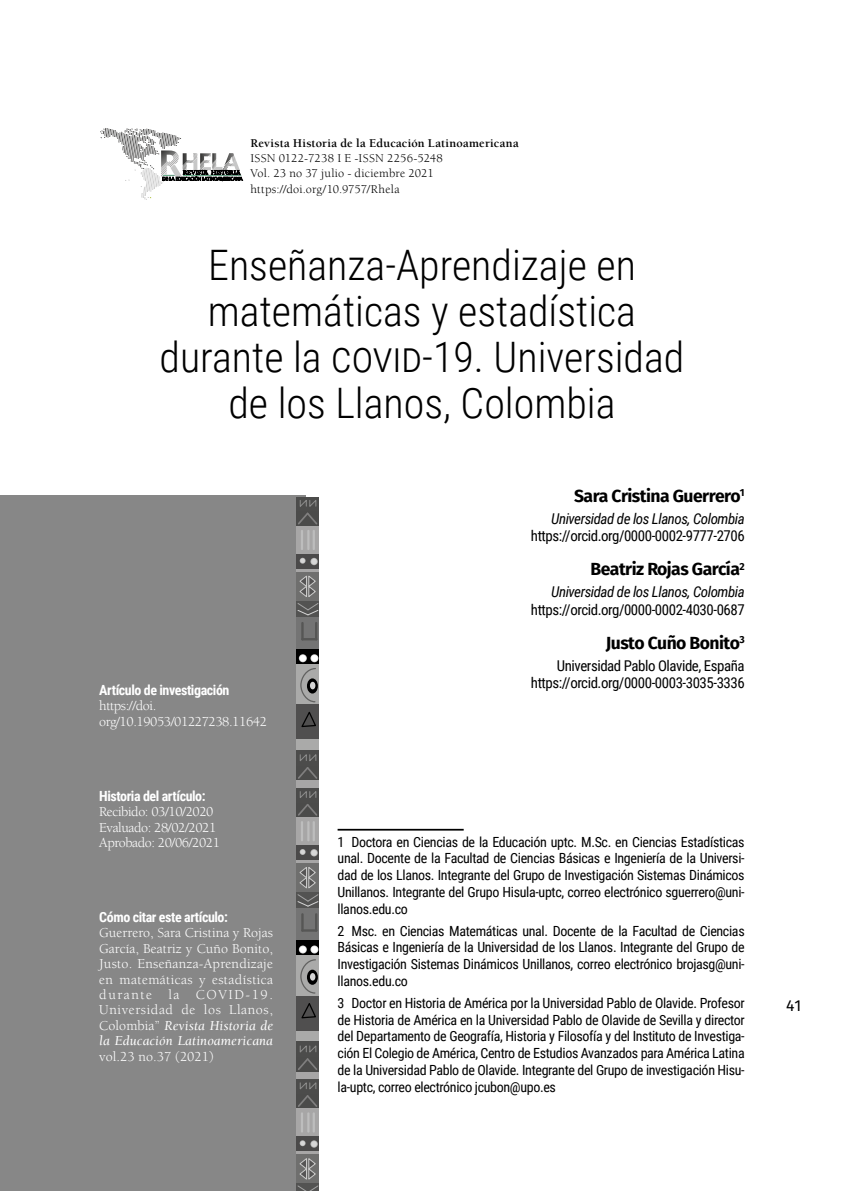
<style>
.page{position:relative;width:844px;height:1191px;background:#fff}
.page>*{position:absolute;margin:0;border:0;box-sizing:border-box;transform-origin:0 0}
.t1{font:300 42px/46.2px "Roboto Condensed";color:#000;text-align:center}
.t2{font:700 17.5px "Fira Sans";letter-spacing:-.03em;color:#000}
.t3{font:15.75px "Fira Sans";color:#000}
.t4{font:14.88px/17.2px "Roboto Condensed";letter-spacing:-.03em;color:#000;text-align:right}
.t5{font:italic 14.88px "Roboto Condensed";letter-spacing:-.03em;color:#000}
.t6{font:14px/16.8px "Roboto Condensed";letter-spacing:-.025em;color:#000;text-align:justify}
.t7{font:14px/15.4px "Berkeley Std";letter-spacing:-.03em;color:#fff}
.t8{font:700 14px "Roboto Condensed";letter-spacing:-.03em;color:#fff}
.t9{font:14px "Berkeley Std";letter-spacing:.005em;color:#fff}
.t10{font:12.25px/15.2px "Berkeley Std";letter-spacing:.015em;color:#000}
.t11{font:700 12.25px "Berkeley Std";letter-spacing:.02em;color:#000}
.s1{font-style:italic}
</style>
<div class="page">
<div style="left:0;top:495px;width:305px;height:696px;background:#878787"></div>
<div style="left:296px;top:788px;width:23px;height:14px;background:#4c4c4b"></div>
<div style="left:296px;top:817px;width:23px;height:28px;background:#a7a6a6"></div>
<hr style="left:296px;top:860px;width:23px;height:3px;background:#a7a6a6">
<div style="left:296px;top:863px;width:23px;height:29px;background:#6f6f6e"></div>
<div style="left:296px;top:892px;width:23px;height:16px;background:#535352"></div>
<div style="left:296px;top:908px;width:23px;height:32px;background:#747474"></div>
<div style="left:296px;top:940px;width:23px;height:15px;background:#000"></div>
<div style="left:296px;top:955px;width:23px;height:41px;background:#aaaaa9"></div>
<div style="left:296px;top:1030px;width:23px;height:11px;background:#aaaaa9"></div>
<div style="left:296px;top:996px;width:23px;height:34px;background:#504f4f"></div>
<div style="left:296px;top:845px;width:23px;height:15px;background:#4b4a4a"></div>
<svg style="left:296px;top:791px;width:23px;height:26px"></svg>
<hr style="left:301px;top:821px;width:2px;height:20px;background:#bdbdbd">
<hr style="left:307px;top:821px;width:2px;height:20px;background:#bdbdbd">
<hr style="left:312px;top:821px;width:3px;height:20px;background:#bdbdbd">
<div style="left:296px;top:1041px;width:23px;height:16px;background:#4c4c4b"></div>
<div style="left:296px;top:1072px;width:23px;height:7px;background:#a7a6a6"></div>
<svg style="left:296px;top:1045px;width:23px;height:26px"></svg>
<svg style="left:299px;top:849px;width:6px;height:6px"></svg>
<svg style="left:310px;top:849px;width:8px;height:7px"></svg>
<svg style="left:311px;top:850px;width:6px;height:5px"></svg>
<svg style="left:297px;top:867px;width:22px;height:40px"></svg>
<svg style="left:301px;top:913px;width:16px;height:18px"></svg>
<svg style="left:299px;top:945px;width:8px;height:8px"></svg>
<div style="left:299px;top:946px;width:7px;height:6px;background:#fff;border-radius:50%"></div>
<svg style="left:310px;top:945px;width:8px;height:8px"></svg>
<svg style="left:311px;top:946px;width:6px;height:6px"></svg>
<svg style="left:307px;top:969px;width:11px;height:15px"></svg>
<svg style="left:300px;top:959px;width:16px;height:35px"></svg>
<svg style="left:301px;top:1003px;width:15px;height:16px"></svg>
<div style="left:296px;top:497px;width:23px;height:14px;background:#4c4c4b"></div>
<div style="left:296px;top:526px;width:23px;height:27px;background:#a7a6a6"></div>
<svg style="left:296px;top:568px;width:23px;height:4px"></svg>
<div style="left:296px;top:572px;width:23px;height:29px;background:#6f6f6e"></div>
<div style="left:296px;top:601px;width:23px;height:16px;background:#535352"></div>
<div style="left:296px;top:617px;width:23px;height:32px;background:#747474"></div>
<div style="left:296px;top:649px;width:23px;height:15px;background:#000"></div>
<div style="left:296px;top:664px;width:23px;height:40px;background:#aaaaa9"></div>
<div style="left:296px;top:739px;width:23px;height:11px;background:#aaaaa9"></div>
<div style="left:296px;top:704px;width:23px;height:35px;background:#504f4f"></div>
<div style="left:296px;top:553px;width:23px;height:15px;background:#4b4a4a"></div>
<svg style="left:296px;top:500px;width:23px;height:26px"></svg>
<hr style="left:301px;top:530px;width:2px;height:20px;background:#bdbdbd">
<hr style="left:307px;top:530px;width:2px;height:20px;background:#bdbdbd">
<hr style="left:312px;top:530px;width:3px;height:20px;background:#bdbdbd">
<div style="left:296px;top:750px;width:23px;height:16px;background:#4c4c4b"></div>
<div style="left:296px;top:780px;width:23px;height:8px;background:#a7a6a6"></div>
<svg style="left:296px;top:754px;width:23px;height:26px"></svg>
<svg style="left:299px;top:558px;width:6px;height:5px"></svg>
<svg style="left:311px;top:558px;width:6px;height:6px"></svg>
<svg style="left:297px;top:575px;width:22px;height:41px"></svg>
<svg style="left:301px;top:622px;width:16px;height:18px"></svg>
<svg style="left:299px;top:654px;width:8px;height:8px"></svg>
<div style="left:299px;top:655px;width:7px;height:6px;background:#fff;border-radius:50%"></div>
<svg style="left:310px;top:654px;width:8px;height:8px"></svg>
<svg style="left:311px;top:655px;width:6px;height:6px"></svg>
<svg style="left:307px;top:678px;width:11px;height:15px"></svg>
<svg style="left:300px;top:668px;width:16px;height:35px"></svg>
<svg style="left:301px;top:712px;width:15px;height:15px"></svg>
<div style="left:296px;top:1079px;width:23px;height:15px;background:#4c4c4b"></div>
<div style="left:296px;top:1108px;width:23px;height:28px;background:#a7a6a6"></div>
<hr style="left:296px;top:1151px;width:23px;height:3px;background:#a7a6a6">
<div style="left:296px;top:1154px;width:23px;height:29px;background:#6f6f6e"></div>
<div style="left:296px;top:1183px;width:23px;height:8px;background:#535352"></div>
<div style="left:296px;top:1136px;width:23px;height:15px;background:#4b4a4a"></div>
<svg style="left:296px;top:1082px;width:23px;height:26px"></svg>
<hr style="left:301px;top:1112px;width:2px;height:20px;background:#bdbdbd">
<hr style="left:307px;top:1112px;width:2px;height:20px;background:#bdbdbd">
<hr style="left:312px;top:1112px;width:3px;height:20px;background:#bdbdbd">
<svg style="left:299px;top:1140px;width:6px;height:6px"></svg>
<svg style="left:310px;top:1140px;width:8px;height:7px"></svg>
<svg style="left:311px;top:1141px;width:6px;height:5px"></svg>
<svg style="left:297px;top:1158px;width:22px;height:33px"></svg>
<svg style="left:100px;top:128px;width:143px;height:72px"></svg>
<hr style="left:337px;top:829px;width:126px;height:1px;background:#000">
<p class="t11" style="left:250px;top:137px;width:270px">Revista Historia de la Educación Latinoamericana</p>
<p class="t10" style="left:250px;top:151px;width:194px">ISSN 0122-7238 I E -ISSN 2256-5248<br>Vol. 23 no 37 julio - diciembre 2021 https://doi.org/10.9757/Rhela</p>
<h1 class="t1" style="left:159px;top:240px;width:526px">Enseñanza-Aprendizaje en matemáticas y estadística durante la covid-19. Universidad de los Llanos, Colombia</h1>
<p class="t8" style="left:99px;top:680px;width:132px">Artículo de investigación</p>
<p class="t7" style="left:99px;top:698px;width:169px">https://doi. org/10.19053/01227238.11642</p>
<p class="t8" style="left:99px;top:786px;width:108px">Historia del artículo:</p>
<p class="t7" style="left:99px;top:804px;width:122px">Recibido: 03/10/2020<br>Evaluado: 28/02/2021<br>Aprobado: 20/06/2021</p>
<p class="t8" style="left:99px;top:907px;width:130px">Cómo citar este artículo:</p>
<p class="t7" style="left:99px;top:925px;width:175px;text-align:justify">Guerrero, Sara Cristina y Rojas García, Beatriz y Cuño Bonito, Justo. Enseñanza-Aprendizaje en matemáticas y estadística durante la COVID-19.<br>Universidad de los Llanos, Colombia” <span class="s1">Revista Historia de la Educación Latinoamericana</span></p>
<p class="t9" style="left:99px;top:1048px;width:116px">vol.23 no.37 (2021)</p>
<p class="t2" style="left:574px;top:483px;width:172px">Sara Cristina Guerrero<sup>1</sup></p>
<p class="t5" style="left:551px;top:508px;width:195px">Universidad de los Llanos, Colombia</p>
<p class="t4" style="left:531px;top:527px;width:215px">https://orcid.org/0000-0002-9777-2706</p>
<p class="t2" style="left:590px;top:557px;width:156px">Beatriz Rojas García<sup>2</sup></p>
<p class="t5" style="left:551px;top:582px;width:195px">Universidad de los Llanos, Colombia</p>
<p class="t4" style="left:531px;top:600px;width:215px">https://orcid.org/0000-0002-4030-0687</p>
<p class="t2" style="left:605px;top:630px;width:140px">Justo Cuño Bonito<sup>3</sup></p>
<p class="t4" style="left:531px;top:656px;width:215px">Universidad Pablo Olavide, España https://orcid.org/0000-0003-3035-3336</p>
<p class="t6" style="left:337px;top:832px;width:408px">1 Doctora en Ciencias de la Educación uptc. M.Sc. en Ciencias Estadísticas unal. Docente de la Facultad de Ciencias Básicas e Ingeniería de la Universi&shy;dad de los Llanos. Integrante del Grupo de Investigación Sistemas Dinámicos Unillanos. Integrante del Grupo Hisula-uptc, correo electrónico sguerrero@uni&shy;llanos.edu.co</p>
<p class="t6" style="left:337px;top:921px;width:408px">2 Msc. en Ciencias Matemáticas unal. Docente de la Facultad de Ciencias Básicas e Ingeniería de la Universidad de los Llanos. Integrante del Grupo de Investigación Sistemas Dinámicos Unillanos, correo electrónico brojasg@uni&shy;llanos.edu.co</p>
<p class="t6" style="left:337px;top:993px;width:408px">3 Doctor en Historia de América por la Universidad Pablo de Olavide. Profesor de Historia de América en la Universidad Pablo de Olavide de Sevilla y director del Departamento de Geografía, Historia y Filosofía y del Instituto de Investiga&shy;ción El Colegio de América, Centro de Estudios Avanzados para América Latina de la Universidad Pablo de Olavide. Integrante del Grupo de investigación Hisu&shy;la-uptc, correo electrónico jcubon@upo.es</p>
<p class="t3" style="left:786px;top:994px;width:17px">41</p>
</div>
